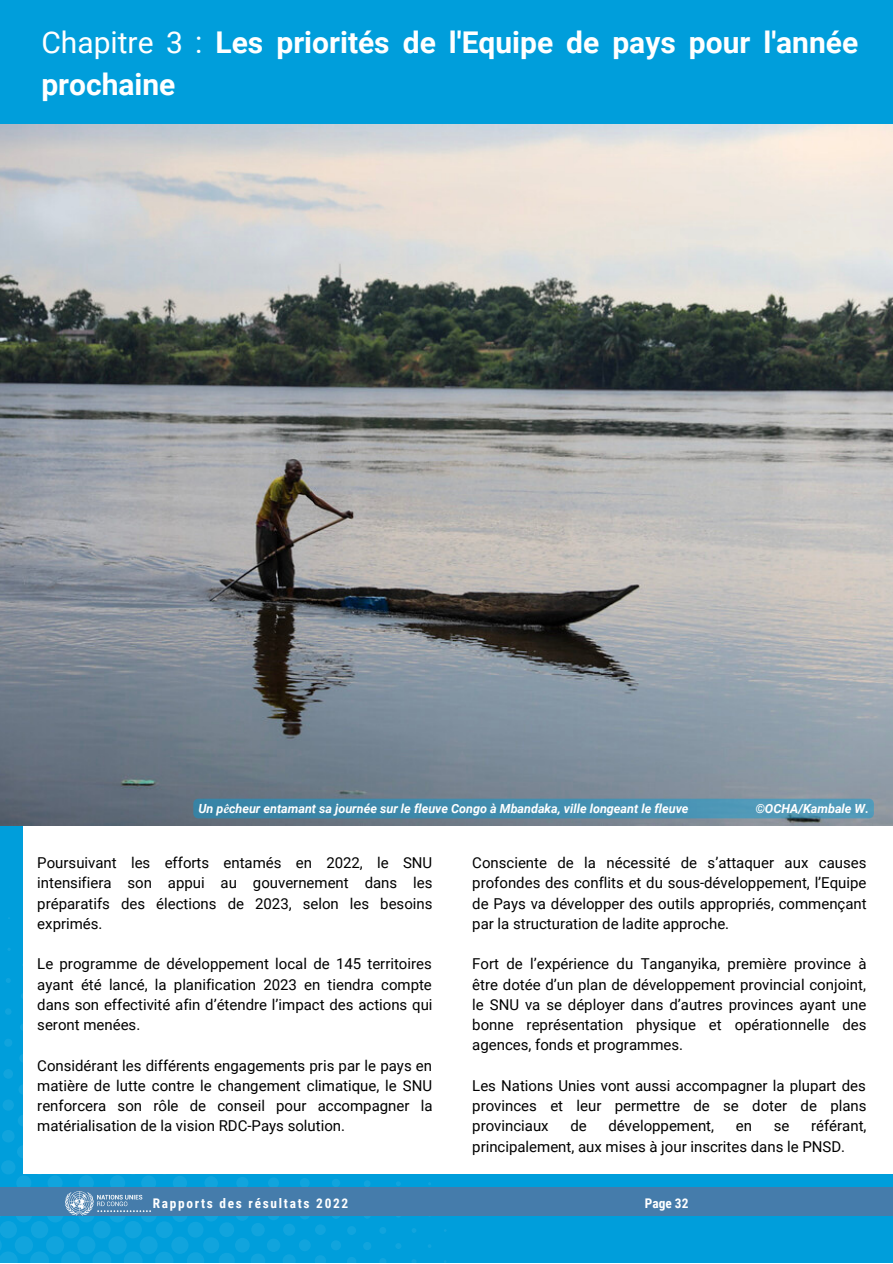
<style>
.page{position:relative;width:893px;height:1264px;background:#fff}
.page>*{position:absolute;margin:0;border:0;box-sizing:border-box;transform-origin:0 0}
.t1{font:700 30px/41.5px "Roboto";color:#fff}
.t2{font:15px/20.2px "Roboto";color:#000;text-align:justify}
.t3{font:700 13.35px "Roboto Condensed";letter-spacing:.13em;color:#fff}
.t4{font:italic 700 12.6px "Roboto";color:#fff}
.s1{font-weight:400}
.s2{font-family:"Minion Pro";font-size:13.5px}
</style>
<div class="page">
<div style="left:0;top:0;width:892px;height:1262px;background:#009edb"></div>
<svg style="left:61px;top:1251px;width:19px;height:11px"></svg>
<svg style="left:93px;top:1251px;width:18px;height:11px"></svg>
<svg style="left:30px;top:1252px;width:19px;height:10px"></svg>
<svg style="left:124px;top:1251px;width:19px;height:11px"></svg>
<svg style="left:155px;top:1252px;width:18px;height:10px"></svg>
<div style="left:46px;top:1235px;width:18px;height:19px;background:#11a4dd;border-radius:50%"></div>
<svg style="left:77px;top:1235px;width:19px;height:19px"></svg>
<div style="left:108px;top:1236px;width:19px;height:18px;background:#11a4dd;border-radius:50%"></div>
<svg style="left:0;top:1236px;width:18px;height:26px"></svg>
<div style="left:15px;top:1235px;width:18px;height:19px;background:#11a4dd;border-radius:50%"></div>
<div style="left:140px;top:1236px;width:18px;height:18px;background:#11a4dd;border-radius:50%"></div>
<div style="left:62px;top:1220px;width:17px;height:18px;background:#11a4dd;border-radius:50%"></div>
<div style="left:93px;top:1220px;width:18px;height:18px;background:#11a4dd;border-radius:50%"></div>
<svg style="left:187px;top:1252px;width:17px;height:10px"></svg>
<div style="left:31px;top:1220px;width:17px;height:18px;background:#11a4dd;border-radius:50%"></div>
<div style="left:124px;top:1220px;width:18px;height:18px;background:#11a4dd;border-radius:50%"></div>
<div style="left:0;top:1220px;width:17px;height:18px;background:#11a4dd;border-radius:50%"></div>
<div style="left:171px;top:1236px;width:17px;height:17px;background:#11a4dd;border-radius:50%"></div>
<div style="left:109px;top:1205px;width:17px;height:17px;background:#11a4dd;border-radius:50%"></div>
<div style="left:47px;top:1205px;width:17px;height:17px;background:#11a4dd;border-radius:50%"></div>
<div style="left:156px;top:1221px;width:17px;height:17px;background:#11a4dd;border-radius:50%"></div>
<div style="left:78px;top:1205px;width:17px;height:17px;background:#11a4dd;border-radius:50%"></div>
<div style="left:15px;top:1205px;width:17px;height:17px;background:#11a4dd;border-radius:50%"></div>
<div style="left:140px;top:1205px;width:17px;height:17px;background:#11a4dd;border-radius:50%"></div>
<svg style="left:219px;top:1253px;width:16px;height:9px"></svg>
<div style="left:203px;top:1237px;width:16px;height:16px;background:#11a4dd;border-radius:50%"></div>
<div style="left:187px;top:1221px;width:16px;height:16px;background:#11a4dd;border-radius:50%"></div>
<div style="left:172px;top:1206px;width:16px;height:16px;background:#11a4dd;border-radius:50%"></div>
<svg style="left:110px;top:1174px;width:16px;height:16px"></svg>
<div style="left:79px;top:1175px;width:15px;height:15px;background:#11a4dd;border-radius:50%"></div>
<div style="left:16px;top:1175px;width:15px;height:15px;background:#11a4dd;border-radius:50%"></div>
<div style="left:47px;top:1175px;width:16px;height:15px;background:#11a4dd;border-radius:50%"></div>
<div style="left:141px;top:1175px;width:15px;height:15px;background:#11a4dd;border-radius:50%"></div>
<div style="left:219px;top:1222px;width:15px;height:15px;background:#11a4dd;border-radius:50%"></div>
<div style="left:235px;top:1237px;width:15px;height:15px;background:#11a4dd;border-radius:50%"></div>
<svg style="left:251px;top:1254px;width:14px;height:8px"></svg>
<div style="left:204px;top:1206px;width:15px;height:15px;background:#11a4dd;border-radius:50%"></div>
<div style="left:95px;top:1159px;width:14px;height:15px;background:#fff;border-radius:50%"></div>
<div style="left:32px;top:1159px;width:15px;height:15px;background:#fff;border-radius:50%"></div>
<div style="left:63px;top:1159px;width:15px;height:15px;background:#fff;border-radius:50%"></div>
<div style="left:126px;top:1159px;width:14px;height:15px;background:#fff;border-radius:50%"></div>
<div style="left:1px;top:1160px;width:14px;height:14px;background:#11a4dd;border-radius:50%"></div>
<div style="left:173px;top:1175px;width:14px;height:15px;background:#11a4dd;border-radius:50%"></div>
<div style="left:157px;top:1160px;width:14px;height:14px;background:#fff;border-radius:50%"></div>
<svg style="left:17px;top:1145px;width:14px;height:13px"></svg>
<div style="left:204px;top:1176px;width:14px;height:13px;background:#11a4dd;border-radius:50%"></div>
<div style="left:235px;top:1207px;width:14px;height:13px;background:#11a4dd;border-radius:50%"></div>
<div style="left:251px;top:1222px;width:14px;height:14px;background:#11a4dd;border-radius:50%"></div>
<div style="left:267px;top:1238px;width:13px;height:13px;background:#11a4dd;border-radius:50%"></div>
<div style="left:189px;top:1160px;width:13px;height:14px;background:#fff;border-radius:50%"></div>
<svg style="left:283px;top:1254px;width:13px;height:8px"></svg>
<div style="left:2px;top:1129px;width:13px;height:13px;background:#11a4dd;border-radius:50%"></div>
<div style="left:236px;top:1176px;width:12px;height:13px;background:#11a4dd;border-radius:50%"></div>
<div style="left:267px;top:1207px;width:13px;height:13px;background:#11a4dd;border-radius:50%"></div>
<div style="left:283px;top:1223px;width:12px;height:12px;background:#11a4dd;border-radius:50%"></div>
<svg style="left:18px;top:1114px;width:12px;height:12px"></svg>
<div style="left:298px;top:1239px;width:13px;height:12px;background:#11a4dd;border-radius:50%"></div>
<svg style="left:315px;top:1255px;width:11px;height:7px"></svg>
<div style="left:3px;top:1099px;width:11px;height:11px;background:#11a4dd;border-radius:50%"></div>
<div style="left:268px;top:1177px;width:11px;height:11px;background:#11a4dd;border-radius:50%"></div>
<div style="left:299px;top:1208px;width:11px;height:11px;background:#11a4dd;border-radius:50%"></div>
<svg style="left:18px;top:1083px;width:11px;height:11px"></svg>
<div style="left:315px;top:1224px;width:11px;height:10px;background:#11a4dd;border-radius:50%"></div>
<div style="left:330px;top:1240px;width:11px;height:10px;background:#11a4dd;border-radius:50%"></div>
<svg style="left:300px;top:1177px;width:10px;height:10px"></svg>
<svg style="left:3px;top:1068px;width:10px;height:10px"></svg>
<div style="left:331px;top:1209px;width:9px;height:9px;background:#11a4dd;border-radius:50%"></div>
<svg style="left:347px;top:1257px;width:9px;height:5px"></svg>
<svg style="left:19px;top:1053px;width:10px;height:9px"></svg>
<div style="left:347px;top:1225px;width:9px;height:9px;background:#11a4dd;border-radius:50%"></div>
<div style="left:332px;top:1178px;width:8px;height:9px;background:#11a4dd;border-radius:50%"></div>
<div style="left:4px;top:1038px;width:8px;height:8px;background:#11a4dd;border-radius:50%"></div>
<div style="left:363px;top:1241px;width:8px;height:9px;background:#11a4dd;border-radius:50%"></div>
<svg style="left:20px;top:1023px;width:8px;height:8px"></svg>
<div style="left:363px;top:1210px;width:8px;height:8px;background:#11a4dd;border-radius:50%"></div>
<svg style="left:379px;top:1258px;width:7px;height:4px"></svg>
<div style="left:379px;top:1226px;width:7px;height:7px;background:#11a4dd;border-radius:50%"></div>
<div style="left:363px;top:1180px;width:7px;height:7px;background:#11a4dd;border-radius:50%"></div>
<div style="left:5px;top:1008px;width:7px;height:6px;background:#11a4dd;border-radius:50%"></div>
<svg style="left:21px;top:992px;width:6px;height:7px"></svg>
<svg style="left:396px;top:1243px;width:5px;height:5px"></svg>
<svg style="left:6px;top:978px;width:5px;height:5px"></svg>
<svg style="left:396px;top:1182px;width:5px;height:4px"></svg>
<svg style="left:412px;top:1228px;width:4px;height:4px"></svg>
<div style="left:0;top:1187px;width:892px;height:29px;background:#457cab"></div>
<div style="left:24px;top:801px;width:868px;height:372px;background:#fff"></div>
<img style="left:66px;top:1191px;width:84px;height:25px">
<img style="left:0;top:124px;width:892px;height:701px">
<svg style="left:193px;top:798px;width:680px;height:20px;background:#458eae"></svg>
<p class="t1" style="left:41px;top:22px;width:818px"><span class="s1">Chapitre 3 :</span> Les priorités de l'Equipe de pays pour l'année prochaine</p>
<p class="t4" style="left:198px;top:801px;width:491px">Un p<span class="s2">ê</span>cheur entamant sa journée sur le fleuve Congo à Mbandaka, ville longeant le fleuve</p>
<p class="t4" style="left:755px;top:801px;width:115px">©OCHA/Kambale W.</p>
<p class="t2" style="left:37px;top:853px;width:396px">Poursuivant les efforts entamés en 2022, le SNU intensifiera son appui au gouvernement dans les préparatifs des élections de 2023, selon les besoins exprimés.</p>
<p class="t2" style="left:37px;top:954px;width:397px">Le programme de développement local de 145 territoires ayant été lancé, la planification 2023 en tiendra compte dans son effectivité afin d’étendre l’impact des actions qui seront menées.</p>
<p class="t2" style="left:37px;top:1055px;width:396px">Considérant les différents engagements pris par le pays en matière de lutte contre le changement climatique, le SNU renforcera son rôle de conseil pour accompagner la matérialisation de la vision RDC-Pays solution.</p>
<p class="t2" style="left:472px;top:853px;width:396px">Consciente de la nécessité de s’attaquer aux causes profondes des conflits et du sous-développement, l’Equipe de Pays va développer des outils appropriés, commençant par la structuration de ladite approche.</p>
<p class="t2" style="left:472px;top:954px;width:396px">Fort de l’expérience du Tanganyika, première province à être dotée d’un plan de développement provincial conjoint, le SNU va se déployer dans d’autres provinces ayant une bonne représentation physique et opérationnelle des agences, fonds et programmes.</p>
<p class="t2" style="left:472px;top:1075px;width:396px">Les Nations Unies vont aussi accompagner la plupart des provinces et leur permettre de se doter de plans provinciaux</p>
<p class="t2" style="left:472px;top:1116px;width:395px;text-indent:339px">référant, principalement, aux mises à jour inscrites dans le PNSD.</p>
<p class="t2" style="left:570px;top:1116px;width:18px">de</p>
<p class="t2" style="left:608px;top:1116px;width:107px">développement,</p>
<p class="t2" style="left:735px;top:1116px;width:18px">en</p>
<p class="t2" style="left:773px;top:1116px;width:17px">se</p>
<p class="t3" style="left:153px;top:1195px;width:197px">Rapports des résultats 2022</p>
<p class="t3" style="left:645px;top:1195px;width:45px">Page 32</p>
</div>
